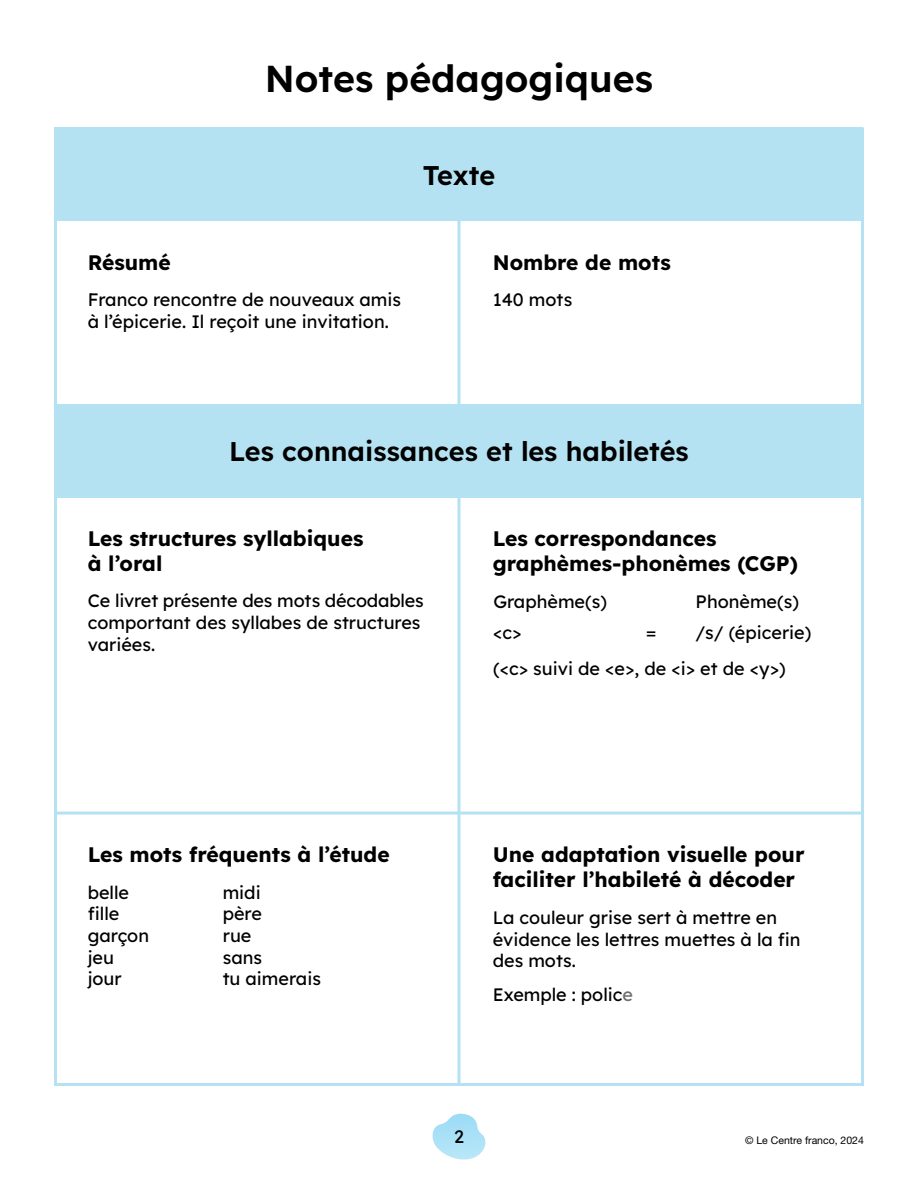
<style>
.page{position:relative;width:918px;height:1188px;background:#fff}
.page>*{position:absolute;margin:0;border:0;box-sizing:border-box;transform-origin:0 0}
.t1{font:600 37.5px "Lexend";color:#000}
.t2{font:600 27px "Lexend";color:#000}
.t3{font:700 21px/25.2px "Lexend";color:#000}
.P_-_Left__4-4{font:18px/21.6px "Lexend";color:#000}
.P_-_Tableau_centré__4p-4p{font:18px "Lexend";color:#000}
.t4{font:10.5px "Helvetica Neue LT Std";color:#000}
.s1{color:#6d6e71}
</style>
<div class="page">
<svg style="left:432px;top:1114px;width:54px;height:46px"></svg>
<hr style="left:460px;top:812px;width:402px;height:3px;background:#b4e2f2">
<hr style="left:458px;top:219px;width:2px;height:191px;background:#b4e2f2">
<hr style="left:458px;top:495px;width:2px;height:318px;background:#b4e2f2">
<svg style="left:58px;top:810px;width:404px;height:272px"></svg>
<div style="left:55px;top:128px;width:808px;height:93px;background:#b4e2f2"></div>
<div style="left:55px;top:404px;width:808px;height:94px;background:#b4e2f2"></div>
<h2 class="t1" style="left:265px;top:51px;width:390px">Notes pédagogiques</h2>
<h3 class="t2" style="left:423px;top:155px;width:74px">Texte</h3>
<h4 class="t3" style="left:88px;top:248px;width:85px">Résumé</h4>
<p class="P_-_Left__4-4" style="left:88px;top:288px;width:315px">Franco rencontre de nouveaux amis à l’épicerie. Il reçoit une invitation.</p>
<h4 class="t3" style="left:493px;top:248px;width:180px">Nombre de mots</h4>
<p class="P_-_Left__4-4" style="left:493px;top:288px;width:81px">140 mots</p>
<h3 class="t2" style="left:229px;top:432px;width:461px">Les connaissances et les habiletés</h3>
<h4 class="t3" style="left:88px;top:524px;width:277px">Les structures syllabiques à l’oral</h4>
<p class="P_-_Left__4-4" style="left:88px;top:589px;width:337px">Ce livret présente des mots décodables comportant des syllabes de structures variées.</p>
<h4 class="t3" style="left:493px;top:524px;width:307px">Les correspondances graphèmes-phonèmes (CGP)</h4>
<p class="P_-_Tableau_centré__4p-4p" style="left:493px;top:588px;width:115px">Graphème(s)</p>
<p class="P_-_Left__4-4" style="left:696px;top:590px;width:105px">Phonème(s)</p>
<p class="P_-_Left__4-4" style="left:493px;top:620px;width:30px">&lt;c&gt;</p>
<p class="P_-_Tableau_centré__4p-4p" style="left:646px;top:619px;width:12px">=</p>
<p class="P_-_Left__4-4" style="left:696px;top:620px;width:117px">/s/ (épicerie)</p>
<p class="P_-_Left__4-4" style="left:493px;top:657px;width:294px">(&lt;c&gt; suivi de &lt;e&gt;, de &lt;i&gt; et de &lt;y&gt;)</p>
<h4 class="t3" style="left:88px;top:841px;width:303px">Les mots fréquents à l’étude</h4>
<p class="P_-_Left__4-4" style="left:88px;top:881px;width:43px">belle</p>
<p class="P_-_Left__4-4" style="left:88px;top:902px;width:33px">fille</p>
<p class="P_-_Left__4-4" style="left:88px;top:924px;width:63px">garçon</p>
<p class="P_-_Left__4-4" style="left:88px;top:945px;width:28px">jeu</p>
<p class="P_-_Left__4-4" style="left:88px;top:967px;width:35px">jour</p>
<p class="P_-_Left__4-4" style="left:223px;top:881px;width:39px">midi</p>
<p class="P_-_Left__4-4" style="left:223px;top:902px;width:41px">père</p>
<p class="P_-_Left__4-4" style="left:223px;top:924px;width:30px">rue</p>
<p class="P_-_Left__4-4" style="left:223px;top:945px;width:41px">sans</p>
<p class="P_-_Left__4-4" style="left:223px;top:967px;width:100px">tu aimerais</p>
<h4 class="t3" style="left:493px;top:841px;width:313px">Une adaptation visuelle pour faciliter l’habileté à décoder</h4>
<p class="P_-_Left__4-4" style="left:493px;top:906px;width:309px">La couleur grise sert à mettre en évidence les lettres muettes à la fin des mots.</p>
<p class="P_-_Left__4-4" style="left:493px;top:983px;width:142px">Exemple : polic<span class="s1">e</span></p>
<p class="P_-_Left__4-4" style="left:454px;top:1125px;width:11px">2</p>
<p class="t4" style="left:745px;top:1134px;width:120px">© Le Centre franco, 2024</p>
</div>
